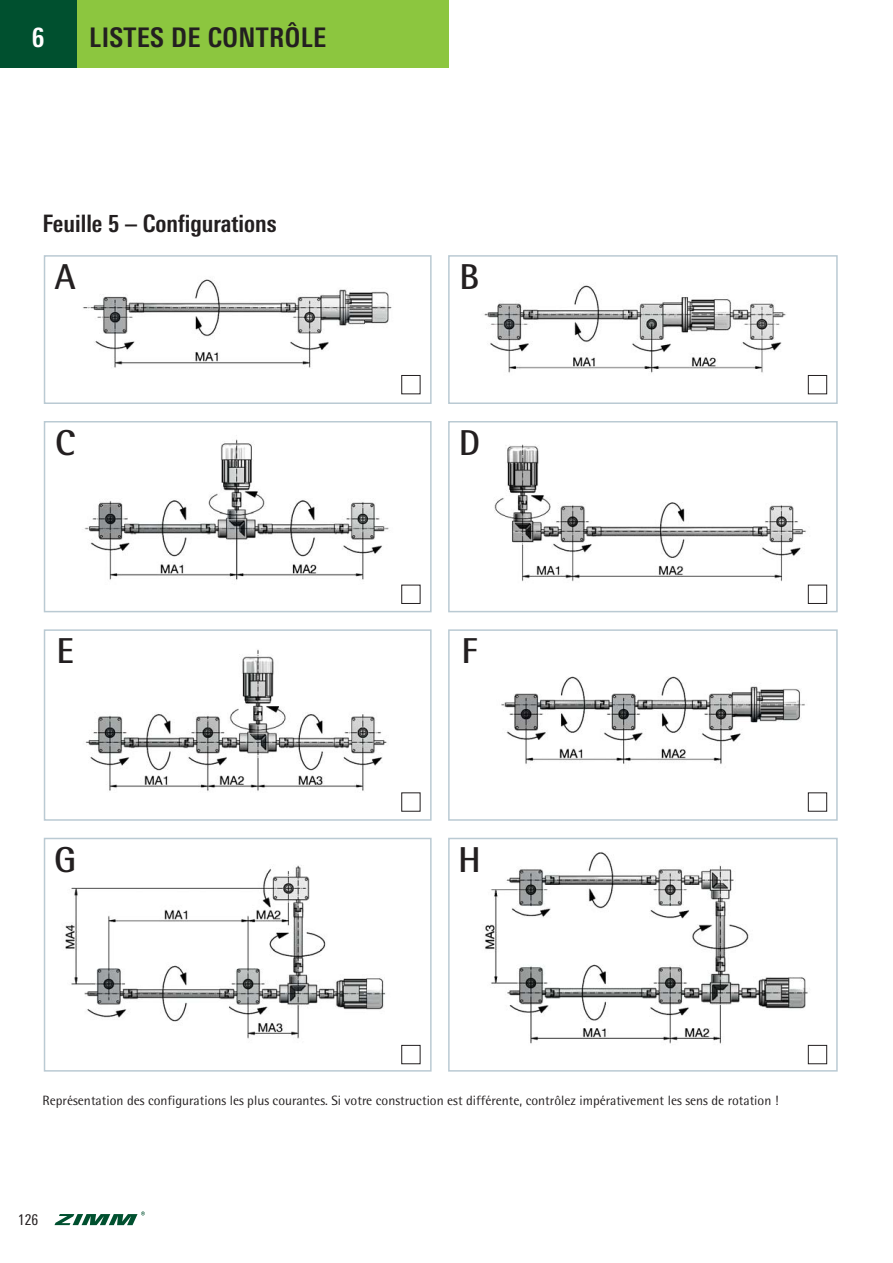
<style>
.page{position:relative;width:893px;height:1263px;background:#fff}
.page>*{position:absolute;margin:0;border:0;box-sizing:border-box;transform-origin:0 0}
.t1{font:700 36px "Rotis Semi Sans";color:#231f20}
.t2{font:700 condensed 27px "Linotype Univers";letter-spacing:.015em;color:#231f20}
.t3{font:700 condensed 27px "Linotype Univers";color:#fff}
.t4{font:700 condensed 24px "Linotype Univers";color:#231f20}
.t5{font:condensed 15px "Linotype Univers";color:#231f20}
.t6{font:13.5px "Rotis Semi Sans";color:#231f20}
</style>
<div class="page">
<div style="left:0;top:0;width:448px;height:68px;background:#8cc63f"></div>
<div style="left:0;top:0;width:77px;height:68px;background:#00502f"></div>
<svg style="left:54px;top:1211px;width:91px;height:14px"></svg>
<img style="left:83px;top:279px;width:309px;height:89px">
<div style="left:44px;top:255px;width:388px;height:149px;border:2px solid #bacad3"></div>
<img style="left:484px;top:285px;width:302px;height:88px">
<div style="left:448px;top:255px;width:390px;height:149px;border:2px solid #bacad3"></div>
<img style="left:84px;top:439px;width:305px;height:141px">
<div style="left:44px;top:421px;width:388px;height:191px;border:2px solid #bacad3"></div>
<img style="left:85px;top:649px;width:302px;height:142px">
<div style="left:44px;top:629px;width:388px;height:192px;border:2px solid #bacad3"></div>
<img style="left:65px;top:865px;width:321px;height:174px">
<div style="left:44px;top:838px;width:388px;height:233px;border:2px solid #bacad3"></div>
<div style="left:448px;top:838px;width:390px;height:233px;border:2px solid #bacad3"></div>
<svg style="left:401px;top:375px;width:426px;height:689px"></svg>
<h2 class="t3" style="left:32px;top:28px;width:14px">6</h2>
<h2 class="t2" style="left:89px;top:28px;width:239px">LISTES DE CONTRÔLE</h2>
<h3 class="t4" style="left:43px;top:215px;width:236px">Feuille 5 – Configurations</h3>
<h1 class="t1" style="left:54px;top:264px;width:23px">A</h1>
<h1 class="t1" style="left:459px;top:264px;width:22px">B</h1>
<h1 class="t1" style="left:55px;top:430px;width:22px">C</h1>
<h1 class="t1" style="left:459px;top:430px;width:23px">D</h1>
<h1 class="t1" style="left:56px;top:639px;width:19px">E</h1>
<h1 class="t1" style="left:461px;top:639px;width:18px">F</h1>
<h1 class="t1" style="left:54px;top:847px;width:24px">G</h1>
<h1 class="t1" style="left:458px;top:847px;width:24px">H</h1>
<p class="t6" style="left:43px;top:1096px;width:738px">Représentation des configurations les plus courantes. Si votre construction est différente, contrôlez impérativement les sens de rotation !</p>
<p class="t5" style="left:18px;top:1214px;width:22px">126</p>
</div>
